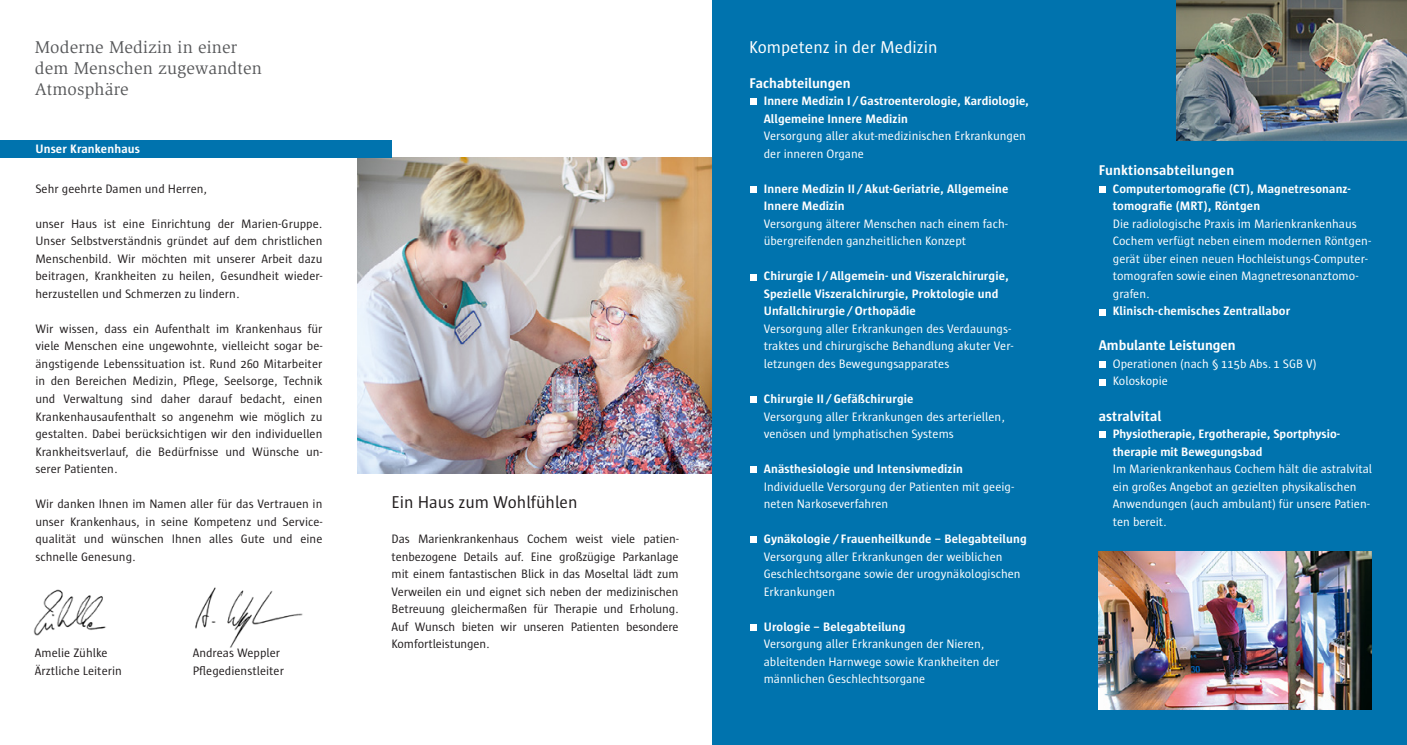
<style>
.page{position:relative;width:1407px;height:745px;background:#fff}
.page>*{position:absolute;margin:0;border:0;box-sizing:border-box;transform-origin:0 0}
.t1{font:17.5px/21.2px "Slimbach";letter-spacing:.01em;color:#57585a}
.Headline_SunReg_Weiß{font:17.5px "Sun";color:#fff}
.t2{font:17.5px "Sun";color:#231f20}
.Fließtext_10pt_Schwa{font:700 14.38px "Sun";letter-spacing:.01em;color:#fff}
.Fließhead_10pt_Schwa{font:700 14.38px "Sun";color:#fff}
.copy_sun10{font:12.5px/17.5px "Sun";color:#231f20;text-align:justify}
.Fließtext_10pt_Schwa-2{font:12.5px/17.5px "Sun";color:#fff}
.Fließtext_10pt_Schwa-3{font:700 12.5px/17.5px "Sun";letter-spacing:.01em;color:#fff}
.Fließtext_10pt_Schwa-4{font:12.5px/17.5px "Sun";letter-spacing:-.005em;color:#231f20;text-align:justify}
.Fließhead_10pt_Schwa-2{font:12.5px/17.5px "Sun";color:#fff}
.Fließhead_10pt_Schwa-3{font:700 12.5px/17.5px "Sun";letter-spacing:.005em;color:#fff}
.Balkentext_10pt_Weiß{font:700 12.5px "Sun";letter-spacing:.01em;color:#fff}
</style>
<div class="page">
<img style="left:358px;top:158px;width:354px;height:315px">
<div style="left:712px;top:0;width:695px;height:744px;background:#0073ae"></div>
<div style="left:1099px;top:186px;width:7px;height:6px;background:#fff"></div>
<div style="left:1099px;top:308px;width:7px;height:7px;background:#fff"></div>
<div style="left:1099px;top:361px;width:7px;height:7px;background:#fff"></div>
<div style="left:1099px;top:378px;width:7px;height:7px;background:#fff"></div>
<div style="left:1099px;top:431px;width:7px;height:7px;background:#fff"></div>
<div style="left:0;top:140px;width:392px;height:18px;background:#0073ae"></div>
<div style="left:750px;top:98px;width:7px;height:7px;background:#fff"></div>
<div style="left:750px;top:186px;width:7px;height:6px;background:#fff"></div>
<div style="left:750px;top:273px;width:7px;height:7px;background:#fff"></div>
<div style="left:750px;top:396px;width:7px;height:6px;background:#fff"></div>
<div style="left:750px;top:466px;width:7px;height:6px;background:#fff"></div>
<div style="left:750px;top:536px;width:7px;height:6px;background:#fff"></div>
<div style="left:750px;top:623px;width:7px;height:7px;background:#fff"></div>
<img style="left:1176px;top:0;width:231px;height:140px">
<img style="left:1098px;top:551px;width:273px;height:158px">
<img style="left:195px;top:587px;width:108px;height:61px">
<img style="left:34px;top:589px;width:72px;height:47px">
<p class="t1" style="left:35px;top:36px;width:228px">Moderne Medizin in einer dem Menschen zugewandten<br>Atmosphäre</p>
<p class="Balkentext_10pt_Weiß" style="left:35px;top:142px;width:106px">Unser Krankenhaus</p>
<p class="copy_sun10" style="left:35px;top:180px;width:173px">Sehr geehrte Damen und Herren,</p>
<p class="copy_sun10" style="left:35px;top:215px;width:289px">unser Haus ist eine Einrichtung der Marien-Gruppe.<br>Unser Selbstverständnis gründet auf dem christlichen Menschenbild. Wir möchten mit unserer Arbeit dazu beitragen, Krankheiten zu heilen, Gesundheit wieder&shy;herzustellen und Schmerzen zu lindern.</p>
<p class="copy_sun10" style="left:35px;top:320px;width:289px">Wir wissen, dass ein Aufenthalt im Krankenhaus für viele Menschen eine ungewohnte, vielleicht sogar be&shy;ängstigende Lebenssituation ist. Rund 260 Mitarbeiter in den Bereichen Medizin, Pflege, Seelsorge, Technik und Verwaltung sind daher darauf bedacht, einen Krankenhausaufenthalt so angenehm wie möglich zu gestalten. Dabei berücksichtigen wir den individuellen Krankheitsverlauf, die Bedürfnisse und Wünsche un&shy;serer Patienten.</p>
<p class="copy_sun10" style="left:35px;top:495px;width:289px">Wir danken Ihnen im Namen aller für das Vertrauen in unser Krankenhaus, in seine Kompetenz und Service&shy;qualität und wünschen Ihnen alles Gute und eine schnelle Genesung.</p>
<p class="Fließtext_10pt_Schwa-4" style="left:35px;top:643px;width:74px">Amelie Zühlke</p>
<p class="Fließtext_10pt_Schwa-4" style="left:35px;top:661px;width:89px">Ärztliche Leiterin</p>
<p class="Fließtext_10pt_Schwa-4" style="left:193px;top:643px;width:89px">Andreas Weppler</p>
<p class="Fließtext_10pt_Schwa-4" style="left:193px;top:661px;width:93px">Pflegedienstleiter</p>
<p class="t2" style="left:392px;top:492px;width:187px">Ein Haus zum Wohlfühlen</p>
<p class="Fließtext_10pt_Schwa-4" style="left:392px;top:530px;width:289px">Das Marienkrankenhaus Cochem weist viele patien&shy;tenbezogene Details auf. Eine großzügige Parkanlage mit einem fantastischen Blick in das Moseltal lädt zum Verweilen ein und eignet sich neben der medizinischen Betreuung gleichermaßen für Therapie und Erholung.<br>Auf Wunsch bieten wir unseren Patienten besondere Komfortleistungen.</p>
<p class="Headline_SunReg_Weiß" style="left:749px;top:37px;width:190px">Kompetenz in der Medizin</p>
<p class="Fließtext_10pt_Schwa" style="left:749px;top:75px;width:103px">Fachabteilungen</p>
<p class="Fließtext_10pt_Schwa-3" style="left:764px;top:92px;width:267px">Innere Medizin I /Gastroenterologie, Kardiologie,<br>Allgemeine Innere Medizin</p>
<p class="Fließtext_10pt_Schwa-2" style="left:764px;top:127px;width:264px">Versorgung aller akut-medizinischen Erkrankungen der inneren Organe</p>
<p class="Fließtext_10pt_Schwa-3" style="left:764px;top:180px;width:246px">Innere Medizin II / Akut-Geriatrie, Allgemeine<br>Innere Medizin</p>
<p class="Fließtext_10pt_Schwa-2" style="left:764px;top:215px;width:245px">Versorgung älterer Menschen nach einem fach&shy;übergreifenden ganzheitlichen Konzept</p>
<p class="Fließtext_10pt_Schwa-3" style="left:764px;top:267px;width:247px">Chirurgie I / Allgemein- und Viszeralchirurgie,<br>Spezielle Viszeralchirurgie, Proktologie und<br>Unfallchirurgie /Orthopädie</p>
<p class="Fließtext_10pt_Schwa-2" style="left:764px;top:320px;width:251px">Versorgung aller Erkrankungen des Verdauungs&shy;traktes und chirurgische Behandlung akuter Ver&shy;letzungen des Bewegungsapparates</p>
<p class="Fließtext_10pt_Schwa-3" style="left:764px;top:390px;width:151px">Chirurgie II / Gefäßchirurgie</p>
<p class="Fließtext_10pt_Schwa-2" style="left:764px;top:407px;width:243px">Versorgung aller Erkrankungen des arteriellen, venösen und lymphatischen Systems</p>
<p class="Fließtext_10pt_Schwa-3" style="left:764px;top:460px;width:201px">Anästhesiologie und Intensivmedizin</p>
<p class="Fließtext_10pt_Schwa-2" style="left:764px;top:477px;width:251px">Individuelle Versorgung der Patienten mit geeig&shy;neten Narkoseverfahren</p>
<p class="Fließtext_10pt_Schwa-3" style="left:764px;top:530px;width:264px">Gynäkologie / Frauenheilkunde – Belegabteilung</p>
<p class="Fließtext_10pt_Schwa-2" style="left:764px;top:547px;width:258px">Versorgung aller Erkrankungen der weiblichen<br>Geschlechtsorgane sowie der urogynäkologischen<br>Erkrankungen</p>
<p class="Fließtext_10pt_Schwa-3" style="left:764px;top:617px;width:143px">Urologie – Belegabteilung</p>
<p class="Fließtext_10pt_Schwa-2" style="left:764px;top:635px;width:237px">Versorgung aller Erkrankungen der Nieren, ableitenden Harnwege sowie Krankheiten der männlichen Geschlechtsorgane</p>
<p class="Fließtext_10pt_Schwa" style="left:1098px;top:162px;width:137px">Funktionsabteilungen</p>
<p class="Fließhead_10pt_Schwa-3" style="left:1113px;top:180px;width:239px">Computertomografie (CT), Magnetresonanz&shy;tomografie (MRT), Röntgen</p>
<p class="Fließhead_10pt_Schwa-2" style="left:1113px;top:215px;width:260px">Die radiologische Praxis im Marienkrankenhaus Cochem verfügt neben einem modernen Röntgen&shy;gerät über einen neuen Hochleistungs-Computer&shy;tomografen sowie einen Magnetresonanztomo&shy;grafen.</p>
<p class="Fließhead_10pt_Schwa-3" style="left:1113px;top:302px;width:179px">Klinisch-chemisches Zentrallabor</p>
<p class="Fließhead_10pt_Schwa" style="left:1098px;top:337px;width:139px">Ambulante Leistungen</p>
<p class="Fließhead_10pt_Schwa-2" style="left:1113px;top:355px;width:205px">Operationen (nach § 115b Abs. 1 SGB V)</p>
<p class="Fließhead_10pt_Schwa-2" style="left:1113px;top:372px;width:57px">Koloskopie</p>
<p class="Fließtext_10pt_Schwa" style="left:1098px;top:407px;width:64px">astralvital</p>
<p class="Fließhead_10pt_Schwa-3" style="left:1113px;top:425px;width:228px">Physiotherapie, Ergotherapie, Sportphysio&shy;therapie mit Bewegungsbad</p>
<p class="Fließhead_10pt_Schwa-2" style="left:1113px;top:460px;width:261px">Im Marienkrankenhaus Cochem hält die astralvital ein großes Angebot an gezielten physikalischen Anwendungen (auch ambulant) für unsere Patien&shy;ten bereit.</p>
</div>
